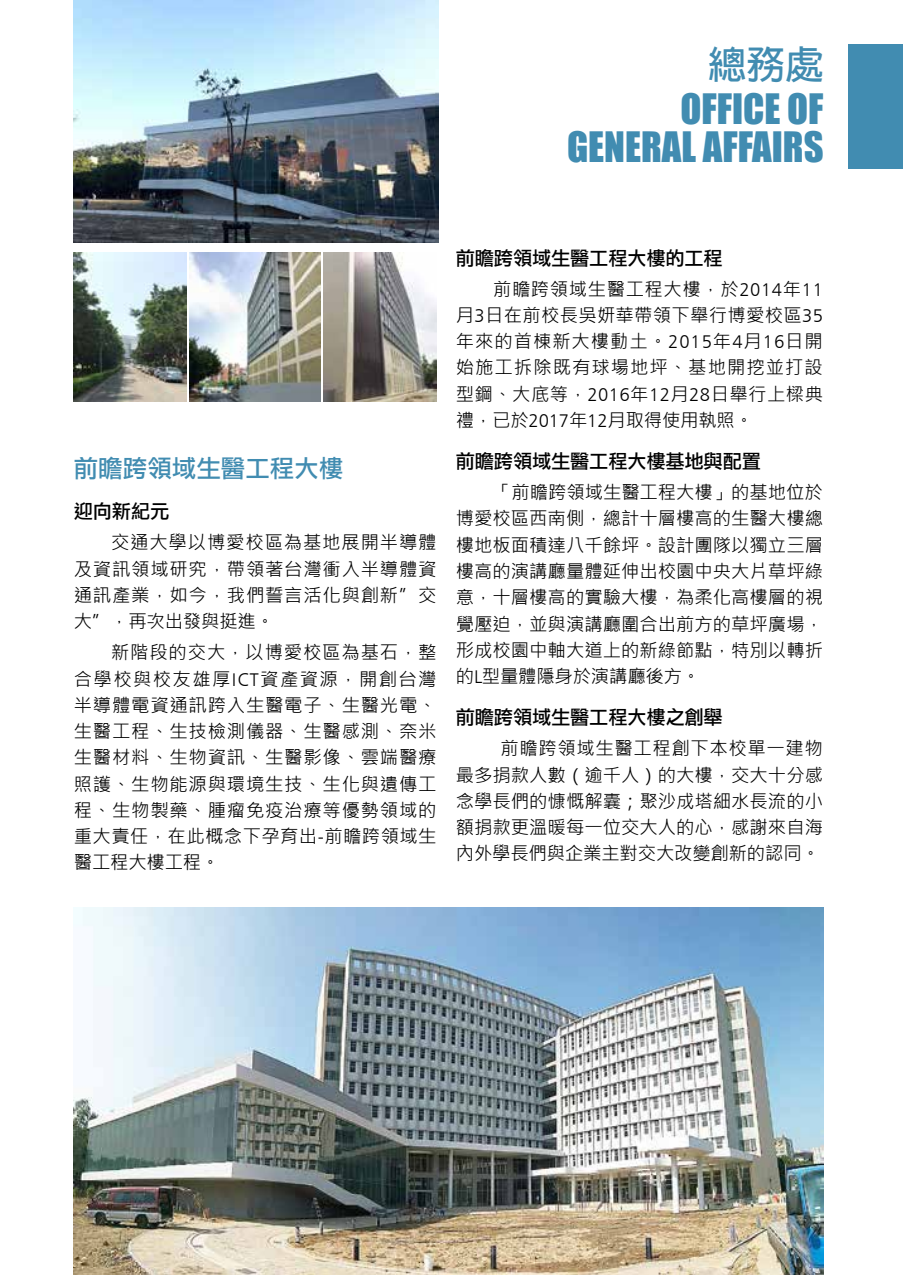
<style>
.page{position:relative;width:903px;height:1275px;background:#fff}
.page>*{position:absolute;margin:0;border:0;box-sizing:border-box;transform-origin:0 0}
.t1{font:38.5px/38.5px "Impact";color:#418cb1;text-align:right}
.t2{font:700 38.5px "AR Hei B5";color:#418cb1}
.t3{font:24.5px "DF Li Hei Std W5";color:#418cb1}
.t4{font:19.25px "DF Li Hei Std W5";letter-spacing:-.01em;color:#000}
.t5{font:18.38px/26.2px "Microsoft Jheng Hei";letter-spacing:.02em;color:#000;text-align:justify}
.s1{font-family:"Humanist 777 BT Light B"}
</style>
<div class="page">
<div style="left:848px;top:45px;width:55px;height:124px;background:#418cb1"></div>
<img style="left:74px;top:908px;width:749px;height:367px">
<img style="left:74px;top:0;width:364px;height:242px">
<img style="left:74px;top:252px;width:113px;height:150px">
<img style="left:190px;top:252px;width:130px;height:150px">
<img style="left:324px;top:252px;width:113px;height:150px">
<h1 class="t2" style="left:708px;top:45px;width:117px">總務處</h1>
<h1 class="t1" style="left:567px;top:88px;width:258px">OFFICE OF<br>GENERAL AFFAIRS</h1>
<h2 class="t3" style="left:74px;top:455px;width:271px">前瞻跨領域生醫工程大樓</h2>
<p class="t4" style="left:74px;top:501px;width:97px">迎向新紀元</p>
<p class="t5" style="left:74px;top:529px;width:364px;text-indent:37px">交通大學以博愛校區為基地展開半導體及資訊領域研究，帶領著台灣衝入半導體資通訊產業，如今，我們誓言活化與創新”交大”，再次出發與挺進。</p>
<p class="t5" style="left:74px;top:639px;width:364px;text-indent:37px">新階段的交大，以博愛校區為基石，整合學校與校友雄厚<span class="s1">ICT</span>資產資源，開創台灣半導體電資通訊跨入生醫電子、生醫光電、生醫工程、生技檢測儀器、生醫感測、奈米生醫材料、生物資訊、生醫影像、雲端醫療照護、生物能源與環境生技、生化與遺傳工程、生物製藥、腫瘤免疫治療等優勢領域的重大責任，在此概念下孕育出<span class="s1">-</span>前瞻跨領域生醫工程大樓工程。</p>
<p class="t4" style="left:456px;top:247px;width:268px">前瞻跨領域生醫工程大樓的工程</p>
<p class="t5" style="left:456px;top:276px;width:369px;text-indent:37px">前瞻跨領域生醫工程大樓，於<span class="s1">2014</span>年<span class="s1">11</span>月<span class="s1">3</span>日在前校長吳妍華帶領下舉行博愛校區<span class="s1">35</span>年來的首棟新大樓動土。<span class="s1">2015</span>年<span class="s1">4</span>月<span class="s1">16</span>日開始施工拆除既有球場地坪、基地開挖並打設型鋼、大底等，<span class="s1">2016</span>年<span class="s1">12</span>月<span class="s1">28</span>日舉行上樑典禮，已於<span class="s1">2017</span>年<span class="s1">12</span>月取得使用執照。</p>
<p class="t4" style="left:456px;top:451px;width:307px">前瞻跨領域生醫工程大樓基地與配置</p>
<p class="t5" style="left:456px;top:479px;width:369px;text-indent:37px">「前瞻跨領域生醫工程大樓」的基地位於博愛校區西南側，總計十層樓高的生醫大樓總樓地板面積達八千餘坪。設計團隊以獨立三層樓高的演講廳量體延伸出校園中央大片草坪綠意，十層樓高的實驗大樓，為柔化高樓層的視覺壓迫，並與演講廳圍合出前方的草坪廣場，形成校園中軸大道上的新綠節點，特別以轉折的<span class="s1">L</span>型量體隱身於演講廳後方。</p>
<p class="t4" style="left:456px;top:707px;width:268px">前瞻跨領域生醫工程大樓之創舉</p>
<p class="t5" style="left:456px;top:735px;width:369px;text-indent:45px">前瞻跨領域生醫工程創下本校單一建物最多捐款人數（逾千人）的大樓，交大十分感念學長們的慷慨解囊；聚沙成塔細水長流的小額捐款更溫暖每一位交大人的心，感謝來自海內外學長們與企業主對交大改變創新的認同。</p>
</div>
